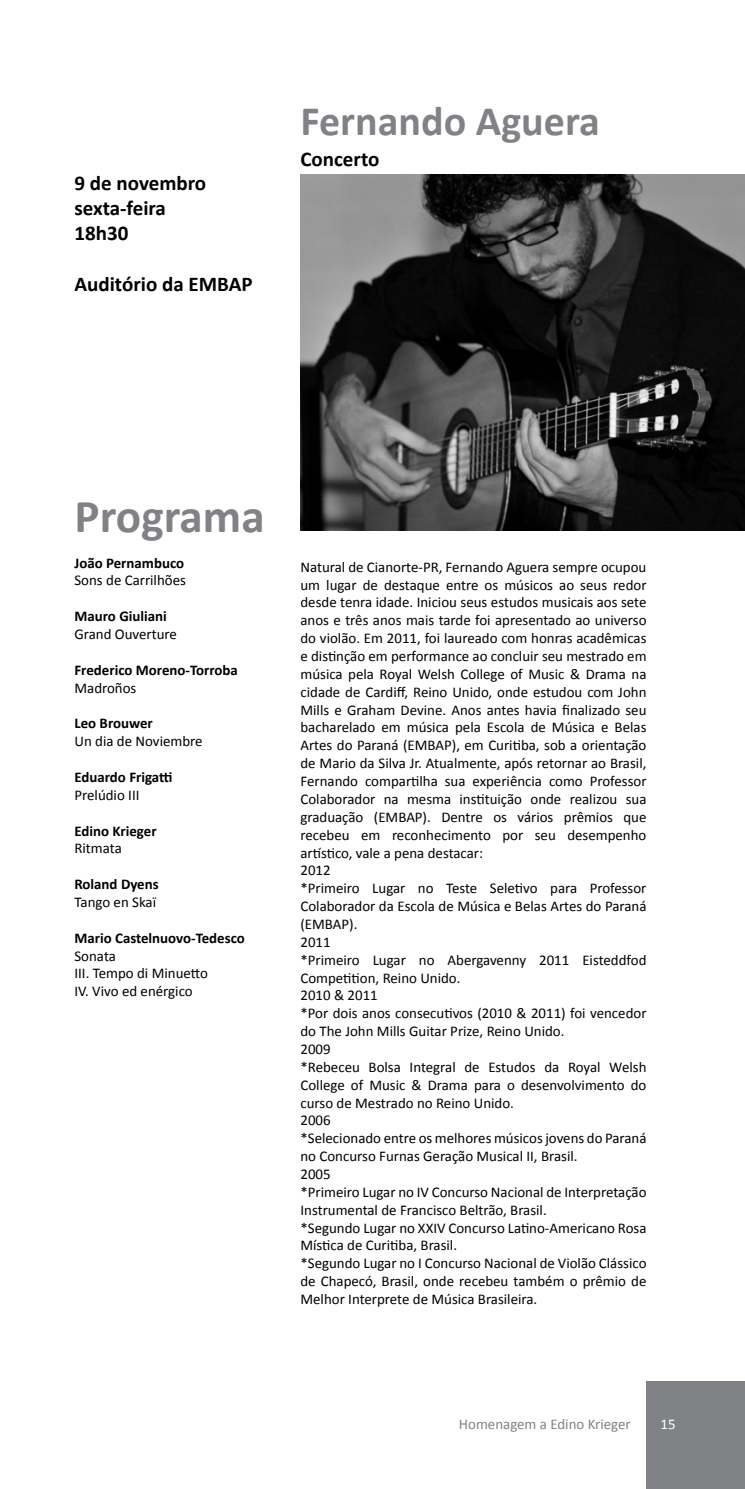
<style>
.page{position:relative;width:745px;height:1489px;background:#fff}
.page>*{position:absolute;margin:0;border:0;box-sizing:border-box;transform-origin:0 0}
.t1{font:700 47.25px "Calibri";color:#808285}
.t2{font:700 42px "Calibri";color:#808285}
.t3{font:700 21px/25.2px "Calibri";color:#000}
.t4{font:14.88px/17.8px "Calibri";color:#000}
.t5{font:700 14.88px "Calibri";color:#000}
.t6{font:14.88px "Calibri";color:#808285}
.t7{font:14.88px "Calibri";color:#fff}
</style>
<div class="page">
<div style="left:645px;top:1380px;width:99px;height:108px;background:#808285"></div>
<img style="left:300px;top:174px;width:444px;height:357px">
<h3 class="t3" style="left:74px;top:170px;width:133px">9 de novembro sexta-feira<br>18h30</h3>
<h3 class="t3" style="left:74px;top:271px;width:179px">Auditório da EMBAP</h3>
<h2 class="t2" style="left:300px;top:94px;width:300px">Fernando Aguera</h2>
<h3 class="t3" style="left:300px;top:146px;width:80px">Concerto</h3>
<h1 class="t1" style="left:74px;top:485px;width:191px">Programa</h1>
<p class="t5" style="left:74px;top:553px;width:111px">João Pernambuco</p>
<p class="t4" style="left:74px;top:571px;width:113px">Sons de Carrilhões</p>
<p class="t5" style="left:74px;top:606px;width:94px">Mauro Giuliani</p>
<p class="t4" style="left:74px;top:625px;width:104px">Grand Ouverture</p>
<p class="t5" style="left:74px;top:660px;width:165px">Frederico Moreno-Torroba</p>
<p class="t4" style="left:74px;top:678px;width:63px">Madroños</p>
<p class="t5" style="left:74px;top:714px;width:80px">Leo Brouwer</p>
<p class="t4" style="left:74px;top:732px;width:130px">Un dia de Noviembre</p>
<p class="t5" style="left:74px;top:767px;width:99px">Eduardo Frigatti</p>
<p class="t4" style="left:74px;top:786px;width:66px">Prelúdio III</p>
<p class="t5" style="left:74px;top:821px;width:84px">Edino Krieger</p>
<p class="t4" style="left:74px;top:839px;width:49px">Ritmata</p>
<p class="t5" style="left:74px;top:874px;width:86px">Roland Dyens</p>
<p class="t4" style="left:74px;top:893px;width:83px">Tango en Skaï</p>
<p class="t5" style="left:74px;top:928px;width:172px">Mario Castelnuovo-Tedesco</p>
<p class="t4" style="left:74px;top:946px;width:135px">Sonata<br>III. Tempo di Minuetto<br>IV. Vivo ed enérgico</p>
<p class="t4" style="left:300px;top:558px;width:347px">Natural de Cianorte-PR, Fernando Aguera sempre ocupou um lugar de destaque entre os músicos ao seus redor desde tenra idade. Iniciou seus estudos musicais aos sete anos e três anos mais tarde foi apresentado ao universo do violão. Em 2011, foi laureado com honras acadêmicas e distinção em performance ao concluir seu mestrado em música pela Royal Welsh College of Music &amp; Drama na cidade de Cardiff, Reino Unido, onde estudou com John Mills e Graham Devine. Anos antes havia finalizado seu bacharelado em música pela Escola de Música e Belas Artes do Paraná (EMBAP), em Curitiba, sob a orientação de Mario da Silva Jr. Atualmente, após retornar ao Brasil, Fernando compartilha sua experiência como Professor Colaborador na mesma instituição onde realizou sua graduação (EMBAP). Dentre os vários prêmios que recebeu em reconhecimento por seu desempenho artístico, vale a pena destacar:<br>2012<br>*Primeiro Lugar no Teste Seletivo para Professor Colaborador da Escola de Música e Belas Artes do Paraná (EMBAP).<br>2011<br>*Primeiro Lugar no Abergavenny 2011 Eisteddfod Competition, Reino Unido.<br>2010 &amp; 2011<br>*Por dois anos consecutivos (2010 &amp; 2011) foi vencedor do The John Mills Guitar Prize, Reino Unido.<br>2009<br>*Rebeceu Bolsa Integral de Estudos da Royal Welsh College of Music &amp; Drama para o desenvolvimento do curso de Mestrado no Reino Unido.<br>2006<br>*Selecionado entre os melhores músicos jovens do Paraná no Concurso Furnas Geração Musical II, Brasil.<br>2005<br>*Primeiro Lugar no IV Concurso Nacional de Interpretação Instrumental de Francisco Beltrão, Brasil.<br>*Segundo Lugar no XXIV Concurso Latino-Americano Rosa Mística de Curitiba, Brasil.<br>*Segundo Lugar no I Concurso Nacional de Violão Clássico de Chapecó, Brasil, onde recebeu também o prêmio de Melhor Interprete de Música Brasileira.</p>
<p class="t6" style="left:458px;top:1414px;width:173px">Homenagem a Edino Krieger</p>
<p class="t7" style="left:660px;top:1414px;width:17px">15</p>
</div>
